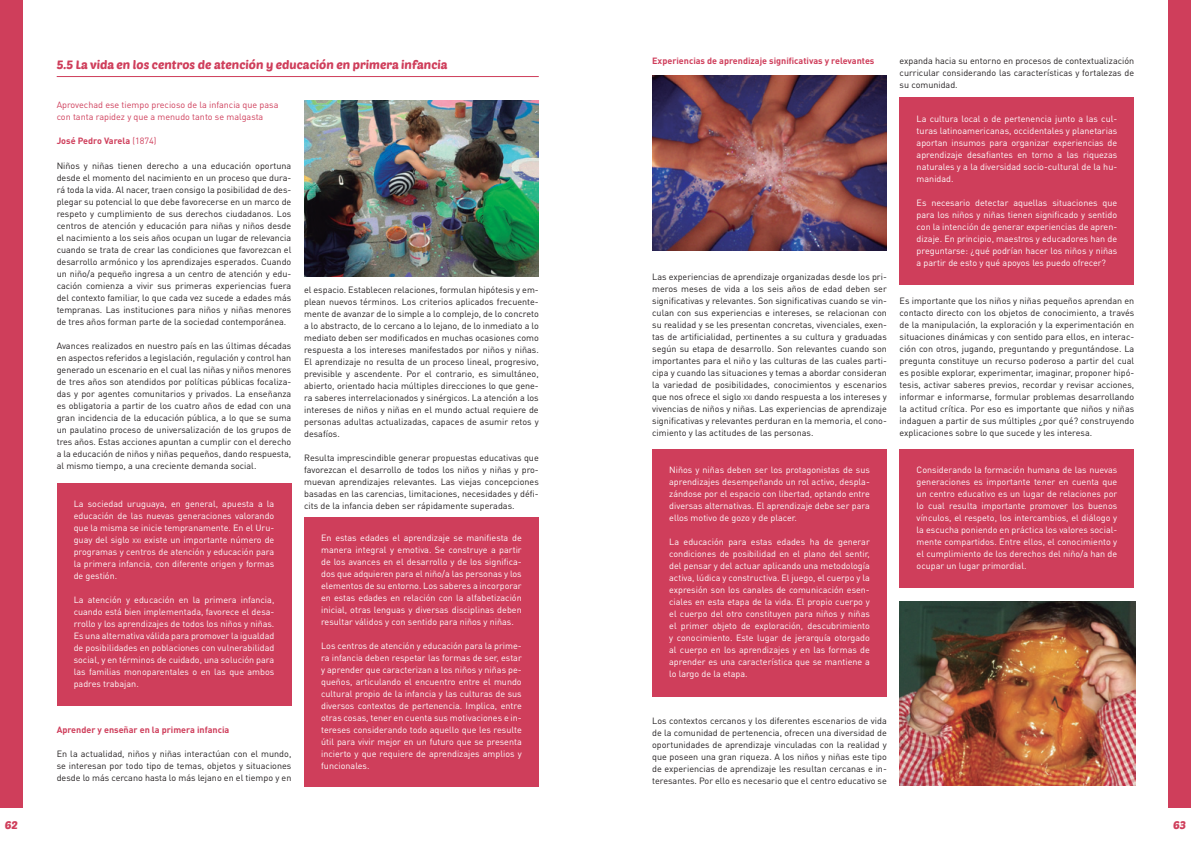
<style>
.page{position:relative;width:1191px;height:842px;background:#fff}
.page>*{position:absolute;margin:0;border:0;box-sizing:border-box;transform-origin:0 0}
.t1{font:12px "Poetsen One";color:#cf3e5b}
.t2{font:11px "Poetsen One";color:#cf3e5b}
.t3{font:9px/12px "DIN Pro";color:#231f20;text-align:justify}
.t4{font:9px/12px "DIN Pro";color:#fff;text-align:justify}
.t5{font:700 9px "DIN Pro";color:#cf3e5b}
.t6{font:9px/12px "DIN Pro";color:#cf3e5b}
.s1{font-weight:400}
.s2{font-size:6.3px}
</style>
<div class="page">
<div style="left:0;top:0;width:23px;height:808px;background:#cf3e5b"></div>
<div style="left:1168px;top:0;width:23px;height:808px;background:#cf3e5b"></div>
<hr style="left:57px;top:76px;width:482px;height:1px;background:#cf3e5b">
<img style="left:304px;top:101px;width:235px;height:176px">
<div style="left:57px;top:483px;width:234px;height:222px;background:#cf3e5b"></div>
<div style="left:304px;top:517px;width:235px;height:269px;background:#cf3e5b"></div>
<div style="left:652px;top:449px;width:235px;height:248px;background:#cf3e5b"></div>
<div style="left:899px;top:98px;width:235px;height:187px;background:#cf3e5b"></div>
<div style="left:899px;top:449px;width:235px;height:139px;background:#cf3e5b"></div>
<img style="left:652px;top:75px;width:235px;height:176px">
<img style="left:899px;top:601px;width:236px;height:184px">
<h1 class="t1" style="left:57px;top:57px;width:392px">5.5 La vida en los centros de atención y educación en primera infancia</h1>
<p class="t6" style="left:57px;top:98px;width:223px">Aprovechad ese tiempo precioso de la infancia que pasa con tanta rapidez y que a menudo tanto se malgasta</p>
<p class="t5" style="left:57px;top:134px;width:101px">José Pedro Varela <span class="s1">(1874)</span></p>
<p class="t3" style="left:57px;top:160px;width:236px">Niños y niñas tienen derecho a una educación oportuna desde el momento del nacimiento en un proceso que dura&shy;rá toda la vida. Al nacer, traen consigo la posibilidad de des&shy;plegar su potencial lo que debe favorecerse en un marco de respeto y cumplimiento de sus derechos ciudadanos. Los centros de atención y educación para niñas y niños desde el nacimiento a los seis años ocupan un lugar de relevancia cuando se trata de crear las condiciones que favorezcan el desarrollo armónico y los aprendizajes esperados. Cuando un niño/a pequeño ingresa a un centro de atención y edu&shy;cación comienza a vivir sus primeras experiencias fuera del contexto familiar, lo que cada vez sucede a edades más tempranas. Las instituciones para niños y niñas menores de tres años forman parte de la sociedad contemporánea.</p>
<p class="t3" style="left:57px;top:340px;width:236px">Avances realizados en nuestro país en las últimas décadas en aspectos referidos a legislación, regulación y control han generado un escenario en el cual las niñas y niños menores de tres años son atendidos por políticas públicas focaliza&shy;das y por agentes comunitarios y privados. La enseñanza es obligatoria a partir de los cuatro años de edad con una gran incidencia de la educación pública, a lo que se suma un paulatino proceso de universalización de los grupos de tres años. Estas acciones apuntan a cumplir con el derecho a la educación de niños y niñas pequeños, dando respuesta, al mismo tiempo, a una creciente demanda social.</p>
<p class="t3" style="left:304px;top:283px;width:236px">el espacio. Establecen relaciones, formulan hipótesis y em&shy;plean nuevos términos. Los criterios aplicados frecuente&shy;mente de avanzar de lo simple a lo complejo, de lo concreto a lo abstracto, de lo cercano a lo lejano, de lo inmediato a lo mediato deben ser modificados en muchas ocasiones como respuesta a los intereses manifestados por niños y niñas.<br>El aprendizaje no resulta de un proceso lineal, progresivo, previsible y ascendente. Por el contrario, es simultáneo, abierto, orientado hacia múltiples direcciones lo que gene&shy;ra saberes interrelacionados y sinérgicos. La atención a los intereses de niños y niñas en el mundo actual requiere de personas adultas actualizadas, capaces de asumir retos y desafíos.</p>
<p class="t3" style="left:304px;top:451px;width:236px">Resulta imprescindible generar propuestas educativas que favorezcan el desarrollo de todos los niños y niñas y pro&shy;muevan aprendizajes relevantes. Las viejas concepciones basadas en las carencias, limitaciones, necesidades y défi-</p>
<p class="t4" style="left:74px;top:497px;width:202px">La sociedad uruguaya, en general, apuesta a la</p>
<p class="t3" style="left:304px;top:499px;width:212px">cits de la infancia deben ser rápidamente superadas.</p>
<p class="t4" style="left:74px;top:509px;width:202px">educación de las nuevas generaciones valorando que la misma se inicie tempranamente. En el Uru&shy;guay del siglo <span class="s2">XXI</span> existe un importante número de programas y centros de atención y educación para la primera infancia, con diferente origen y formas de gestión.</p>
<p class="t4" style="left:74px;top:593px;width:202px">La atención y educación en la primera infancia, cuando está bien implementada, favorece el desa&shy;rrollo y los aprendizajes de todos los niños y niñas.<br>Es una alternativa válida para promover la igualdad de posibilidades en poblaciones con vulnerabilidad social, y en términos de cuidado, una solución para las familias monoparentales o en las que ambos padres trabajan.</p>
<p class="t4" style="left:321px;top:531px;width:202px">En estas edades el aprendizaje se manifiesta de manera integral y emotiva. Se construye a partir de los avances en el desarrollo y de los significa&shy;dos que adquieren para el niño/a las personas y los elementos de su entorno. Los saberes a incorporar en estas edades en relación con la alfabetización inicial, otras lenguas y diversas disciplinas deben resultar válidos y con sentido para niños y niñas.</p>
<p class="t4" style="left:321px;top:639px;width:202px">Los centros de atención y educación para la prime&shy;ra infancia deben respetar las formas de ser, estar y aprender que caracterizan a los niños y niñas pe&shy;queños, articulando el encuentro entre el mundo cultural propio de la infancia y las culturas de sus diversos contextos de pertenencia. Implica, entre otras cosas, tener en cuenta sus motivaciones e in&shy;tereses considerando todo aquello que les resulte útil para vivir mejor en un futuro que se presenta incierto y que requiere de aprendizajes amplios y funcionales.</p>
<p class="t5" style="left:57px;top:724px;width:174px">Aprender y enseñar en la primera infancia</p>
<p class="t3" style="left:57px;top:748px;width:236px">En la actualidad, niños y niñas interactúan con el mundo, se interesan por todo tipo de temas, objetos y situaciones desde lo más cercano hasta lo más lejano en el tiempo y en</p>
<p class="t5" style="left:652px;top:54px;width:224px">Experiencias de aprendizaje significativas y relevantes</p>
<p class="t3" style="left:652px;top:270px;width:236px">Las experiencias de aprendizaje organizadas desde los pri&shy;meros meses de vida a los seis años de edad deben ser significativas y relevantes. Son significativas cuando se vin&shy;culan con sus experiencias e intereses, se relacionan con su realidad y se les presentan concretas, vivenciales, exen&shy;tas de artificialidad, pertinentes a su cultura y graduadas según su etapa de desarrollo. Son relevantes cuando son importantes para el niño y las culturas de las cuales parti&shy;cipa y cuando las situaciones y temas a abordar consideran la variedad de posibilidades, conocimientos y escenarios que nos ofrece el siglo <span class="s2">XXI</span> dando respuesta a los intereses y vivencias de niños y niñas. Las experiencias de aprendizaje significativas y relevantes perduran en la memoria, el cono&shy;cimiento y las actitudes de las personas.</p>
<p class="t4" style="left:669px;top:464px;width:202px">Niños y niñas deben ser los protagonistas de sus aprendizajes desempeñando un rol activo, despla&shy;zándose por el espacio con libertad, optando entre diversas alternativas. El aprendizaje debe ser para ellos motivo de gozo y de placer.</p>
<p class="t4" style="left:669px;top:536px;width:202px">La educación para estas edades ha de generar condiciones de posibilidad en el plano del sentir, del pensar y del actuar aplicando una metodología activa, lúdica y constructiva. El juego, el cuerpo y la expresión son los canales de comunicación esen&shy;ciales en esta etapa de la vida. El propio cuerpo y el cuerpo del otro constituyen para niños y niñas el primer objeto de exploración, descubrimiento y conocimiento. Este lugar de jerarquía otorgado al cuerpo en los aprendizajes y en las formas de aprender es una característica que se mantiene a lo largo de la etapa.</p>
<p class="t3" style="left:899px;top:54px;width:236px">expanda hacia su entorno en procesos de contextualización curricular considerando las características y fortalezas de su comunidad.</p>
<p class="t4" style="left:916px;top:112px;width:202px">La cultura local o de pertenencia junto a las cul&shy;turas latinoamericanas, occidentales y planetarias aportan insumos para organizar experiencias de aprendizaje desafiantes en torno a las riquezas naturales y a la diversidad socio-cultural de la hu&shy;manidad.</p>
<p class="t4" style="left:916px;top:196px;width:202px">Es necesario detectar aquellas situaciones que para los niños y niñas tienen significado y sentido con la intención de generar experiencias de apren&shy;dizaje. En principio, maestros y educadores han de preguntarse: ¿qué podrían hacer los niños y niñas a partir de esto y qué apoyos les puedo ofrecer?</p>
<p class="t3" style="left:899px;top:294px;width:236px">Es importante que los niños y niñas pequeños aprendan en contacto directo con los objetos de conocimiento, a través de la manipulación, la exploración y la experimentación en situaciones dinámicas y con sentido para ellos, en interac&shy;ción con otros, jugando, preguntando y preguntándose. La pregunta constituye un recurso poderoso a partir del cual es posible explorar, experimentar, imaginar, proponer hipó&shy;tesis, activar saberes previos, recordar y revisar acciones, informar e informarse, formular problemas desarrollando la actitud crítica. Por eso es importante que niños y niñas indaguen a partir de sus múltiples ¿por qué? construyendo explicaciones sobre lo que sucede y les interesa.</p>
<p class="t4" style="left:916px;top:464px;width:202px">Considerando la formación humana de las nuevas generaciones es importante tener en cuenta que un centro educativo es un lugar de relaciones por lo cual resulta importante promover los buenos vínculos, el respeto, los intercambios, el diálogo y la escucha poniendo en práctica los valores social&shy;mente compartidos. Entre ellos, el conocimiento y el cumplimiento de los derechos del niño/a han de ocupar un lugar primordial.</p>
<p class="t3" style="left:652px;top:714px;width:236px">Los contextos cercanos y los diferentes escenarios de vida de la comunidad de pertenencia, ofrecen una diversidad de oportunidades de aprendizaje vinculadas con la realidad y que poseen una gran riqueza. A los niños y niñas este tipo de experiencias de aprendizaje les resultan cercanas e in&shy;teresantes. Por ello es necesario que el centro educativo se</p>
<p class="t2" style="left:5px;top:818px;width:15px">62</p>
<p class="t2" style="left:1173px;top:818px;width:14px">63</p>
</div>
